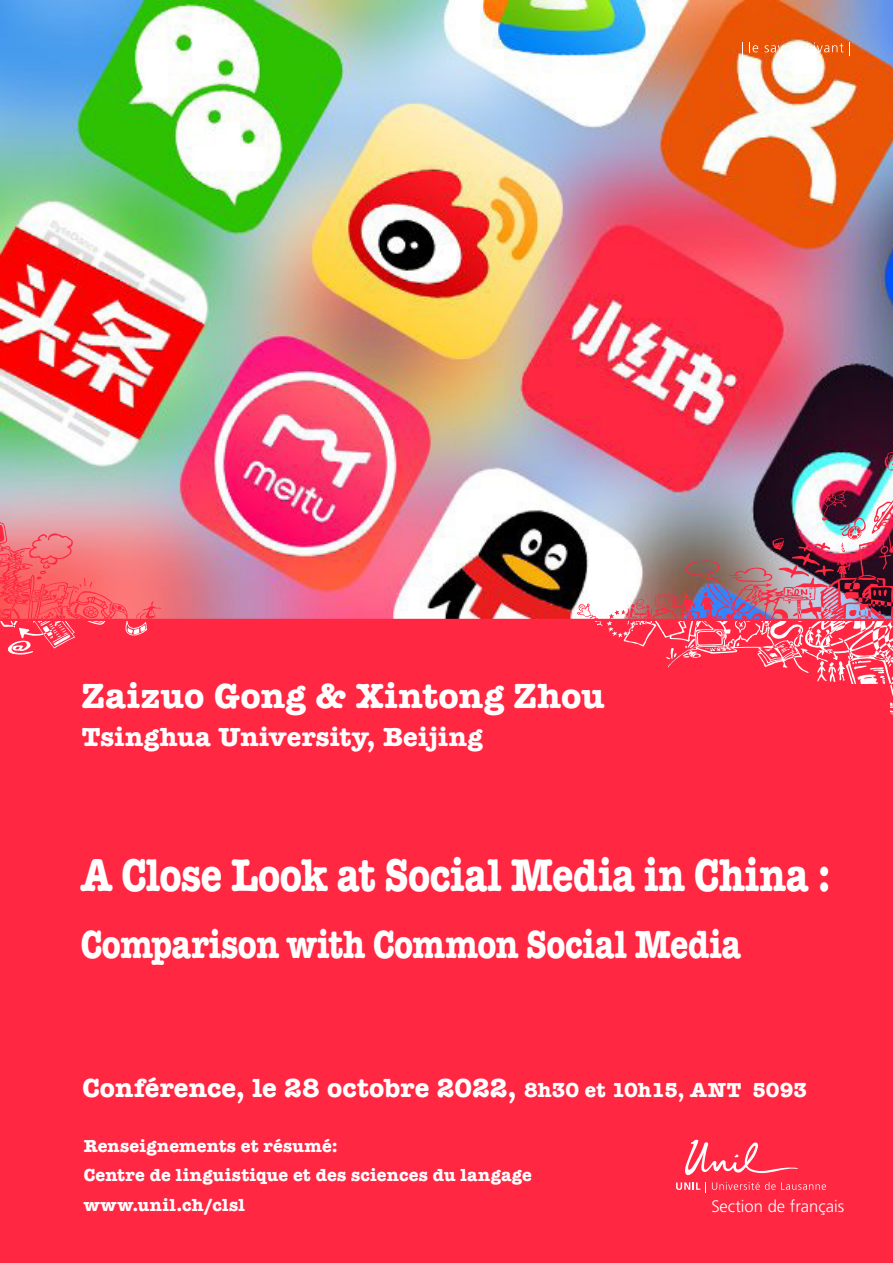
<style>
.page{position:relative;width:893px;height:1263px;background:#fff}
.page>*{position:absolute;margin:0;border:0;box-sizing:border-box;transform-origin:0 0}
.t1{font:700 47.25px "American Typewriter";letter-spacing:-.01em;color:#fff;scale:.83 1}
.t2{font:700 40.5px "American Typewriter";letter-spacing:-.01em;color:#fff;scale:.83 1}
.t3{font:700 36px "American Typewriter";letter-spacing:.015em;color:#fff}
.t4{font:700 27px "American Typewriter";letter-spacing:.005em;color:#fff}
.t5{font:700 18px "American Typewriter";letter-spacing:.01em;color:#fff}
.t6{font:300 16.65px "Frutiger LT Std";color:#fff}
.s1{font-size:21px}
</style>
<div class="page">
<img style="left:0;top:0;width:893px;height:451px">
<img style="left:0;top:451px;width:893px;height:812px">
<svg style="left:742px;top:42px;width:1px;height:14px"></svg>
<svg style="left:749px;top:42px;width:9px;height:10px"></svg>
<svg style="left:765px;top:42px;width:78px;height:10px"></svg>
<svg style="left:849px;top:42px;width:1px;height:14px"></svg>
<div style="left:82px;top:684px;width:808px;height:155px;background:#ff2742"></div>
<div style="left:81px;top:856px;width:808px;height:164px;background:#ff2742"></div>
<svg style="left:676px;top:1140px;width:150px;height:52px"></svg>
<p class="t3" style="left:82px;top:665px;width:524px">Zaizuo Gong &amp; Xintong Zhou</p>
<p class="t4" style="left:82px;top:714px;width:402px">Tsinghua University, Beijing</p>
<p class="t1" style="left:81px;top:834px;width:905px">A Close Look at Social Media in China :</p>
<p class="t2" style="left:81px;top:909px;width:797px">Comparison with Common Social Media</p>
<p class="t4" style="left:82px;top:1064px;width:726px">Conférence, le 28 octobre 2022, <span class="s1">8h30 et 10h15, ANT 5093</span></p>
<p class="t5" style="left:84px;top:1130px;width:255px">Renseignements et résumé:</p>
<p class="t5" style="left:84px;top:1159px;width:450px">Centre de linguistique et des sciences du langage</p>
<p class="t5" style="left:84px;top:1189px;width:163px">www.unil.ch/clsl</p>
<p class="t6" style="left:711px;top:1197px;width:135px">Section de français</p>
</div>
